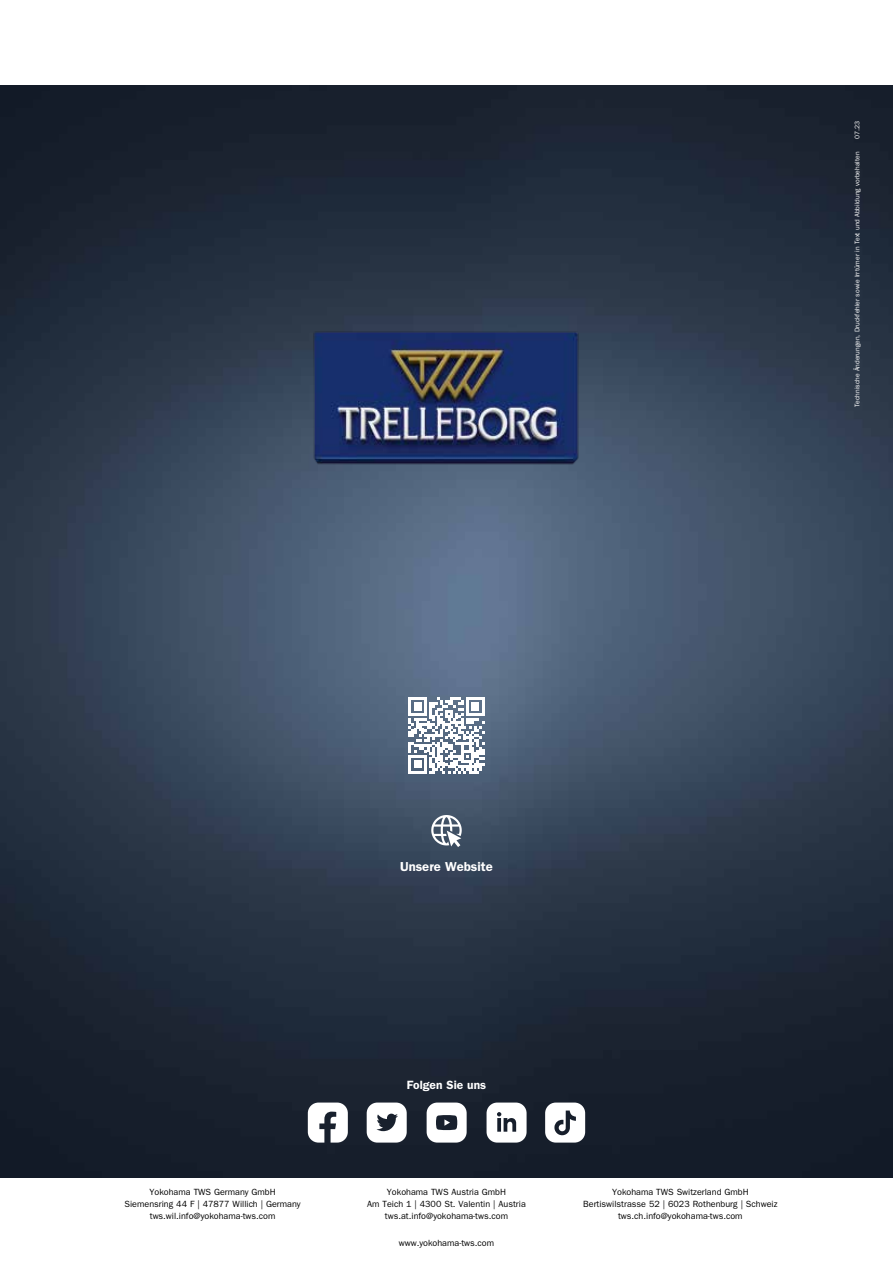
<style>
.page{position:relative;width:893px;height:1263px;background:#fff}
.page>*{position:absolute;margin:0;border:0;box-sizing:border-box;transform-origin:0 0}
.t1{font:600 13.05px "ITC Franklin Gothic Std";color:#fff}
.t2{font:600 12px "ITC Franklin Gothic Std";color:#fff}
.t3{font:9px/12px "ITC Franklin Gothic Std";color:#000;text-align:center}
.t4{font:6.75px "ITC Franklin Gothic Std";color:#fff}
</style>
<div class="page">
<img style="left:0;top:85px;width:893px;height:1093px">
<img style="left:307px;top:325px;width:279px;height:146px">
<svg style="left:408px;top:697px;width:76px;height:76px"></svg>
<svg style="left:431px;top:815px;width:31px;height:32px"></svg>
<svg style="left:367px;top:1102px;width:40px;height:40px"></svg>
<svg style="left:545px;top:1102px;width:40px;height:40px"></svg>
<svg style="left:487px;top:1102px;width:40px;height:40px"></svg>
<svg style="left:427px;top:1102px;width:40px;height:40px"></svg>
<svg style="left:308px;top:1102px;width:40px;height:40px"></svg>
<p class="t4" style="left:853px;top:139px;width:20px;rotate:-90deg">07.23</p>
<p class="t4" style="left:853px;top:407px;width:257px;rotate:-90deg">Technische Änderungen, Druckfehler sowie Irrtümer in Text und Abbildung vorbehalten</p>
<h1 class="t1" style="left:400px;top:859px;width:94px">Unsere Website</h1>
<h2 class="t2" style="left:407px;top:1077px;width:81px">Folgen Sie uns</h2>
<p class="t3" style="left:125px;top:1186px;width:178px">Yokohama TWS Germany GmbH<br>Siemensring 44 F | 47877 Willich | Germany tws.wil.info@yokohama-tws.com</p>
<p class="t3" style="left:367px;top:1186px;width:160px">Yokohama TWS Austria GmbH<br>Am Teich 1 | 4300 St. Valentin | Austria tws.at.info@yokohama-tws.com</p>
<p class="t3" style="left:399px;top:1237px;width:97px">www.yokohama-tws.com</p>
<p class="t3" style="left:583px;top:1186px;width:196px">Yokohama TWS Switzerland GmbH<br>Bertiswilstrasse 52 | 6023 Rothenburg | Schweiz tws.ch.info@yokohama-tws.com</p>
</div>
